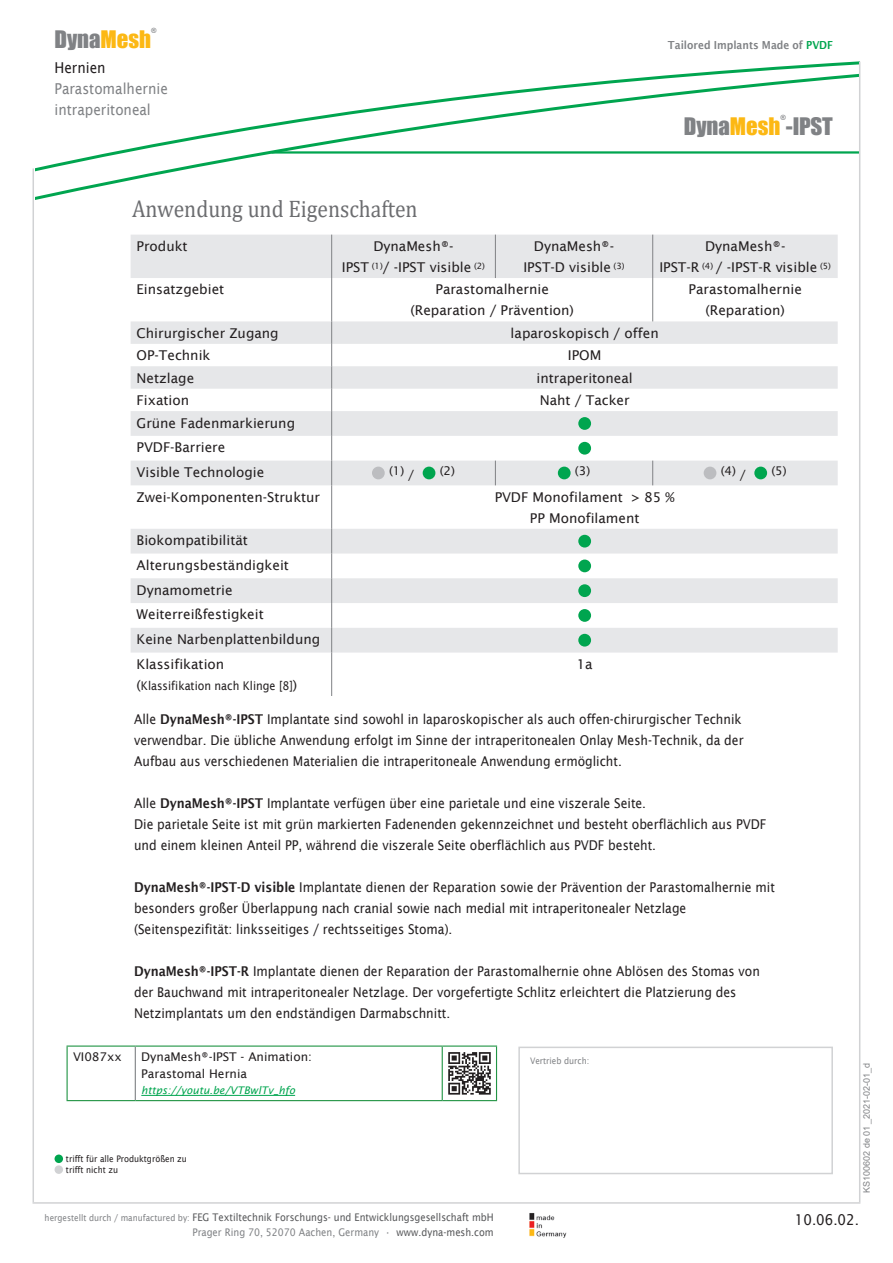
<style>
.page{position:relative;width:893px;height:1263px;background:#fff}
.page>*{position:absolute;margin:0;border:0;box-sizing:border-box;transform-origin:0 0}
.t1{font:24px "Cambria";color:#6c6d70;scale:.9 1}
.t2{font:22.2px "Impact";color:#808285}
.t3{font:15px/21px "Lucida Sans";color:#808285;scale:.9 1}
.t4{font:15px "Lucida Sans";color:#231f20;scale:.9 1}
.t5{font:13.5px/21px "Lucida Sans";color:#231f20;scale:.9 1}
.t6{font:13.5px/24.8px "Lucida Sans";color:#231f20;text-align:center}
.t7{font:12px/16.5px "Lucida Sans";color:#231f20}
.t8{font:12px "Lucida Sans";color:#231f20;scale:.9 1}
.t9{font:600 11.1px "Lucida Sans";color:#808285;scale:.9 1}
.t10{font:10.5px/15px "Lucida Sans";color:#57585a;text-align:right;scale:.9 1}
.t11{font:italic 10.5px "Lucida Sans";color:#00a54f}
.t12{font:9px/10.8px "Lucida Sans";color:#231f20;scale:.9 1}
.t13{font:9px "Arial";color:#808285}
.t14{font:9px "Lucida Sans";color:#808285;scale:.9 1}
.t15{font:7.05px "Impact";color:#808285}
.s1{color:#fcb814}
.s2{color:#00a54f}
.s3{font-size:13.5px}
.s4{font-weight:600}
.s5{font-size:9px;color:#808285}
.s6{color:#808285}
</style>
<div class="page">
<hr style="left:67px;top:1045px;width:68px;height:2px;background:#229445">
<hr style="left:67px;top:1047px;width:1px;height:53px;background:#229445">
<hr style="left:135px;top:1045px;width:307px;height:2px;background:#229445">
<hr style="left:442px;top:1045px;width:55px;height:2px;background:#229445">
<hr style="left:442px;top:1047px;width:1px;height:53px;background:#229445">
<hr style="left:496px;top:1047px;width:1px;height:53px;background:#229445">
<hr style="left:67px;top:1100px;width:68px;height:1px;background:#229445">
<hr style="left:135px;top:1100px;width:307px;height:1px;background:#229445">
<hr style="left:442px;top:1100px;width:55px;height:1px;background:#229445">
<hr style="left:135px;top:1047px;width:1px;height:53px;background:#808285">
<hr style="left:141px;top:1095px;width:154px;height:1px;background:#00a54f">
<svg style="left:448px;top:1052px;width:43px;height:42px"></svg>
<div style="left:55px;top:1154px;width:8px;height:9px;background:#00a54f;border-radius:50%"></div>
<div style="left:55px;top:1165px;width:8px;height:9px;background:#d1d2d4;border-radius:50%"></div>
<svg style="left:35px;top:174px;width:127px;height:26px"></svg>
<svg style="left:35px;top:61px;width:825px;height:113px"></svg>
<div style="left:518px;top:1046px;width:315px;height:128px;border:2px solid #d1d2d4"></div>
<hr style="left:33px;top:168px;width:1px;height:1034px;background:#d1d2d4">
<hr style="left:33px;top:1202px;width:827px;height:2px;background:#d1d2d4">
<hr style="left:859px;top:62px;width:1px;height:1140px;background:#d1d2d4">
<svg style="left:529px;top:1213px;width:1px;height:24px"></svg>
<img style="left:530px;top:1213px;width:37px;height:25px">
<svg style="left:131px;top:235px;width:707px;height:417px;fill:#edeeef"></svg>
<hr style="left:331px;top:278px;width:1px;height:43px;background:#808285">
<hr style="left:331px;top:235px;width:1px;height:43px;background:#808285">
<svg style="left:331px;top:321px;width:1px;height:164px"></svg>
<hr style="left:331px;top:485px;width:1px;height:44px;background:#808285">
<svg style="left:331px;top:529px;width:1px;height:123px"></svg>
<hr style="left:331px;top:653px;width:1px;height:43px;background:#808285">
<hr style="left:495px;top:235px;width:1px;height:43px;background:#808285">
<hr style="left:652px;top:235px;width:1px;height:43px;background:#808285">
<hr style="left:652px;top:278px;width:1px;height:43px;background:#808285">
<svg style="left:495px;top:461px;width:1px;height:24px"></svg>
<svg style="left:652px;top:461px;width:1px;height:24px"></svg>
<div style="left:578px;top:417px;width:13px;height:13px;background:#00a54f;border-radius:50%"></div>
<div style="left:578px;top:442px;width:13px;height:13px;background:#00a54f;border-radius:50%"></div>
<div style="left:372px;top:467px;width:13px;height:12px;background:#bcbdc0;border-radius:50%"></div>
<div style="left:423px;top:467px;width:12px;height:12px;background:#00a54f;border-radius:50%"></div>
<div style="left:558px;top:467px;width:13px;height:12px;background:#00a54f;border-radius:50%"></div>
<div style="left:704px;top:467px;width:12px;height:12px;background:#bcbdc0;border-radius:50%"></div>
<div style="left:754px;top:467px;width:13px;height:12px;background:#00a54f;border-radius:50%"></div>
<div style="left:578px;top:535px;width:13px;height:12px;background:#00a54f;border-radius:50%"></div>
<div style="left:578px;top:559px;width:13px;height:13px;background:#00a54f;border-radius:50%"></div>
<div style="left:578px;top:584px;width:13px;height:13px;background:#00a54f;border-radius:50%"></div>
<div style="left:578px;top:609px;width:13px;height:13px;background:#00a54f;border-radius:50%"></div>
<div style="left:578px;top:634px;width:13px;height:12px;background:#00a54f;border-radius:50%"></div>
<p class="t15" style="left:151px;top:25px;width:7px">®</p>
<h2 class="t2" style="left:55px;top:22px;width:98px">Dyna<span class="s1">Mesh</span></h2>
<p class="t9" style="left:668px;top:38px;width:185px">Tailored Implants Made of <span class="s2">PVDF</span></p>
<p class="t4" style="left:55px;top:59px;width:58px">Hernien</p>
<p class="t3" style="left:55px;top:78px;width:127px">Parastomalhernie intraperitoneal</p>
<p class="t15" style="left:780px;top:112px;width:7px">®</p>
<h2 class="t2" style="left:684px;top:109px;width:151px">Dyna<span class="s1">Mesh</span> -IPST</h2>
<h1 class="t1" style="left:132px;top:194px;width:319px">Anwendung und Eigenschaften</h1>
<p class="t6" style="left:137px;top:234px;width:53px">Produkt</p>
<p class="t6" style="left:342px;top:236px;width:145px;line-height:21px">DynaMesh®-<br>IPST <sup>(1)</sup>/ -IPST visible <sup>(2)</sup></p>
<p class="t6" style="left:523px;top:236px;width:103px;line-height:21px">DynaMesh®-<br>IPST-D visible <sup>(3)</sup></p>
<p class="t6" style="left:659px;top:236px;width:173px;line-height:21px">DynaMesh®-<br>IPST-R <sup>(4)</sup> / -IPST-R visible <sup>(5)</sup></p>
<p class="t6" style="left:137px;top:277px;width:89px">Einsatzgebiet</p>
<p class="t6" style="left:410px;top:279px;width:165px;line-height:21px">Parastomalhernie (Reparation / Prävention)</p>
<p class="t6" style="left:688px;top:279px;width:115px;line-height:21px">Parastomalhernie (Reparation)</p>
<p class="t6" style="left:137px;top:321px;width:144px">Chirurgischer Zugang</p>
<p class="t6" style="left:511px;top:321px;width:150px">laparoskopisch / offen</p>
<p class="t6" style="left:137px;top:343px;width:75px">OP-Technik</p>
<p class="t6" style="left:568px;top:343px;width:35px">IPOM</p>
<p class="t6" style="left:137px;top:365px;width:59px">Netzlage</p>
<p class="t6" style="left:536px;top:365px;width:98px">intraperitoneal</p>
<p class="t6" style="left:137px;top:388px;width:54px">Fixation</p>
<p class="t6" style="left:540px;top:388px;width:91px">Naht / Tacker</p>
<p class="t6" style="left:137px;top:410px;width:160px;text-align:left">Grüne Fadenmarkierung<br>PVDF-Barriere<br>Visible Technologie</p>
<p class="t7" style="left:389px;top:462px;width:27px">(1) /</p>
<p class="t7" style="left:440px;top:462px;width:17px">(2)</p>
<p class="t7" style="left:575px;top:462px;width:17px">(3)</p>
<p class="t7" style="left:721px;top:462px;width:27px">(4) /</p>
<p class="t7" style="left:771px;top:462px;width:17px">(5)</p>
<p class="t6" style="left:137px;top:485px;width:185px">Zwei-Komponenten-Struktur</p>
<p class="t6" style="left:495px;top:486px;width:181px;line-height:21px">PVDF Monofilament &gt; 85 %<br>PP Monofilament</p>
<p class="t6" style="left:137px;top:528px;width:185px;text-align:left">Biokompatibilität<br>Alterungsbeständigkeit<br>Dynamometrie<br>Weiterreißfestigkeit<br>Keine Narbenplattenbildung<br>Klassifikation</p>
<p class="t8" style="left:137px;top:679px;width:180px"><span class="s3">(</span>Klassifikation nach Klinge [8]<span class="s3">)</span></p>
<p class="t6" style="left:577px;top:652px;width:17px">1a</p>
<p class="t5" style="left:134px;top:708px;width:679px">Alle <span class="s4">DynaMesh®-IPST</span> Implantate sind sowohl in laparoskopischer als auch offen-chirurgischer Technik verwendbar. Die übliche Anwendung erfolgt im Sinne der intraperitonealen Onlay Mesh-Technik, da der<br>Aufbau aus verschiedenen Materialien die intraperitoneale Anwendung ermöglicht.</p>
<p class="t5" style="left:134px;top:792px;width:704px">Alle <span class="s4">DynaMesh®-IPST</span> Implantate verfügen über eine parietale und eine viszerale Seite.<br>Die parietale Seite ist mit grün markierten Fadenenden gekennzeichnet und besteht oberflächlich aus PVDF und einem kleinen Anteil PP, während die viszerale Seite oberflächlich aus PVDF besteht.</p>
<p class="t5" style="left:134px;top:876px;width:713px"><span class="s4">DynaMesh®-IPST-D visible</span> Implantate dienen der Reparation sowie der Prävention der Parastomalhernie mit besonders großer Überlappung nach cranial sowie nach medial mit intraperitonealer Netzlage (Seitenspezifität: linksseitiges / rechtsseitiges Stoma).</p>
<p class="t5" style="left:134px;top:960px;width:697px"><span class="s4">DynaMesh®-IPST-R</span> Implantate dienen der Reparation der Parastomalhernie ohne Ablösen des Stomas von der Bauchwand mit intraperitonealer Netzlage. Der vorgefertigte Schlitz erleichtert die Platzierung des<br>Netzimplantats um den endständigen Darmabschnitt.</p>
<p class="t7" style="left:73px;top:1049px;width:50px">VI087xx</p>
<p class="t7" style="left:141px;top:1049px;width:172px">DynaMesh®-IPST - Animation:<br>Parastomal Hernia</p>
<p class="t11" style="left:141px;top:1084px;width:155px">https://youtu.be/VTBwlTv_hfo</p>
<p class="t12" style="left:66px;top:1153px;width:136px">trifft für alle Produktgrößen zu trifft nicht zu</p>
<p class="t10" style="left:45px;top:1209px;width:501px"><span class="s5">hergestellt durch / manufactured by:</span> FEG Textiltechnik Forschungs- und Entwicklungsgesellschaft mbH<br><span class="s6">Prager Ring 70, 52070 Aachen, Germany •</span> www.dyna-mesh.com</p>
<p class="t14" style="left:530px;top:1056px;width:67px">Vertrieb durch:</p>
<p class="t13" style="left:860px;top:1193px;width:131px;rotate:-90deg">KS100602 de01 _2021-02-01_1d</p>
<p class="t4" style="left:795px;top:1211px;width:73px">10.06.02.</p>
</div>
